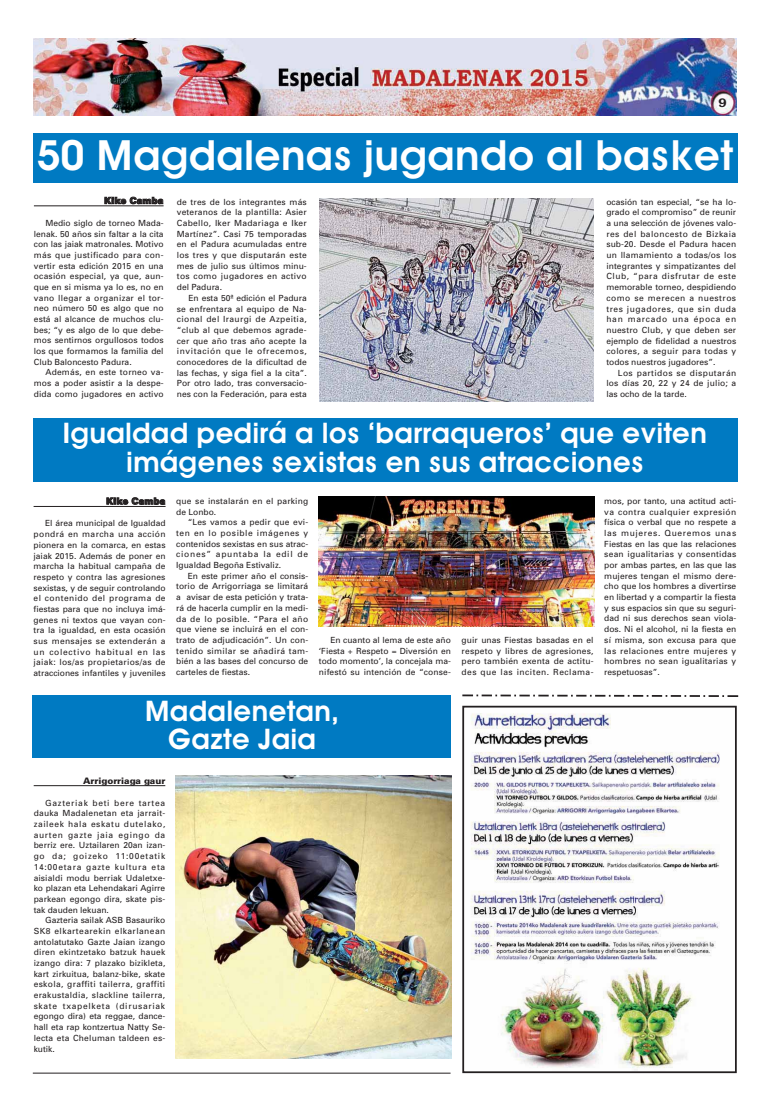
<style>
.page{position:relative;width:770px;height:1111px;background:#fff}
.page>*{position:absolute;margin:0;border:0;box-sizing:border-box;transform-origin:0 0}
.t1{font:600 41.8px "Avant Garde";color:#fff}
.t2{font:600 28.5px/28.5px "Avant Garde";color:#fff;text-align:center}
.t3{font:600 12.5px "Bookman";color:#231f20}
.t4{font:900 8.9px "Univers";letter-spacing:.015em;color:#231f20}
.t5{font:8.5px/10.7px "Univers";color:#231f20;text-align:justify}
.t6{font:8.5px/10.7px "Univers";letter-spacing:.02em;color:#231f20}
</style>
<div class="page">
<img style="left:33px;top:38px;width:703px;height:77px">
<img style="left:471px;top:713px;width:249px;height:355px">
<div style="left:462px;top:705px;width:274px;height:367px;border:2px solid #231f20"></div>
<div style="left:33px;top:134px;width:704px;height:49px;background:#007ac2"></div>
<hr style="left:34px;top:205px;width:129px;height:1px;background:#231f20">
<svg style="left:105px;top:197px;width:58px;height:7px"></svg>
<div style="left:33px;top:418px;width:704px;height:63px;background:#007ac2"></div>
<hr style="left:34px;top:506px;width:131px;height:1px;background:#231f20">
<svg style="left:106px;top:497px;width:59px;height:7px"></svg>
<div style="left:33px;top:695px;width:418px;height:62px;background:#007ac2"></div>
<hr style="left:34px;top:785px;width:131px;height:1px;background:#231f20">
<img style="left:319px;top:199px;width:274px;height:202px">
<img style="left:319px;top:496px;width:275px;height:130px">
<svg style="left:462px;top:694px;width:276px;height:3px"></svg>
<hr style="left:33px;top:1072px;width:417px;height:1px;background:#231f20">
<img style="left:176px;top:775px;width:275px;height:283px">
<h3 class="t3" style="left:718px;top:98px;width:10px">9</h3>
<h1 class="t1" style="left:37px;top:139px;width:697px">50 Magdalenas jugando al basket</h1>
<p class="t4" style="left:104px;top:197px;width:61px">Kike Camba</p>
<p class="t5" style="left:34px;top:218px;width:131px;text-indent:11px">Medio siglo de torneo Mada - lenak. 50 años sin faltar a la cita con las jaiak matronales. Motivo más que justificado para con&shy;vertir esta edición 2015 en una ocasión especial, ya que, aun&shy;que en si misma ya lo es, no en vano llegar a organizar el tor&shy;neo nú mero 50 es algo que no está al alcance de muchos clu&shy;bes; “y es algo de lo que debe&shy;mos sentirnos orgullosos todos los que formamos la familia del Club Baloncesto Padura.</p>
<p class="t5" style="left:34px;top:368px;width:131px;text-indent:11px">Además, en este torneo va - mos a poder asistir a la despe&shy;dida como jugadores en activo</p>
<h2 class="t2" style="left:63px;top:421px;width:646px">Igualdad pedirá a los ‘barraqueros’ que eviten imágenes sexistas en sus atracciones</h2>
<p class="t4" style="left:106px;top:497px;width:61px">Kike Camba</p>
<p class="t5" style="left:34px;top:518px;width:133px;text-indent:11px">El área municipal de Igualdad pondrá en marcha una acción pionera en la comarca, en estas jaiak 2015. Además de poner en marcha la habitual campaña de respeto y contra las agresiones sexistas, y de seguir controlando el contenido del programa de fiestas para que no incluya imá&shy;genes ni textos que vayan con&shy;tra la igualdad, en esta ocasión sus mensajes se extenderán a un colectivo habitual en las jaiak: los/as propietarios/as de atracciones infantiles y juveniles</p>
<p class="t5" style="left:177px;top:197px;width:131px">de tres de los integrantes más veteranos de la plantilla: Asier Ca bello, Iker Madariaga e Iker Mar tínez”. Casi 75 temporadas en el Padura acumuladas entre los tres y que disputarán este mes de julio sus últimos minu&shy;tos co mo jugadores en activo del Pa dura.</p>
<p class="t5" style="left:177px;top:293px;width:131px;text-indent:11px">En esta 50ª edición el Padura se enfrentara al equipo de Na - cional del Iraurgi de Azpeitia, “club al que debemos agrade&shy;cer que año tras año acepte la invitación que le ofrecemos, conocedores de la dificultad de las fechas, y siga fiel a la cita”.<br>Por otro lado, tras conversacio&shy;nes con la Federación, para esta</p>
<p class="t5" style="left:606px;top:197px;width:131px">ocasión tan especial, “se ha lo - grado el compromiso” de reunir a una selección de jóvenes valo&shy;res del baloncesto de Bizkaia sub-20. Desde el Padura hacen un llamamiento a todas/os los integrantes y simpatizantes del Club, “para disfrutar de este memorable torneo, despidiendo como se merecen a nuestros tres jugadores, que sin duda han marcado una época en nuestro Club, y que deben ser ejemplo de fidelidad a nuestros colores, a seguir para todas y todos nuestros jugadores”.</p>
<p class="t5" style="left:606px;top:368px;width:131px;text-indent:11px">Los partidos se disputarán los días 20, 22 y 24 de julio; a las ocho de la tarde.</p>
<p class="t5" style="left:604px;top:496px;width:133px">mos, por tanto, una actitud acti&shy;va contra cualquier expresión física o verbal que no respete a las mujeres. Queremos unas Fiestas en las que las relaciones sean igualitarias y consentidas por ambas partes, en las que las mujeres tengan el mismo dere&shy;cho que los hombres a divertirse en libertad y a compartir la fiesta y sus espacios sin que su seguri&shy;dad ni sus derechos sean viola&shy;dos. Ni el alcohol, ni la fiesta en sí misma, son excusa para que las relaciones entre mujeres y hombres no sean igualitarias y respetuosas”.</p>
<p class="t6" style="left:176px;top:496px;width:133px">que se instalarán en el parking de Lonbo.</p>
<p class="t5" style="left:176px;top:517px;width:133px;text-indent:11px">“Les vamos a pedir que evi&shy;ten en lo posible imágenes y contenidos sexistas en sus atrac&shy;ciones” apuntaba la edil de Igualdad Begoña Estivaliz.</p>
<p class="t5" style="left:176px;top:571px;width:133px;text-indent:11px">En es te primer año el consis&shy;torio de Arrigorriaga se limitará a avisar de esta petición y trata&shy;rá de hacerla cumplir en la medi&shy;da de lo posible. “Para el año que viene se incluirá en el con&shy;trato de adjudicación”. Un con&shy;tenido similar se añadirá tam&shy;bién a las bases del concurso de carteles de fiestas.</p>
<p class="t5" style="left:319px;top:635px;width:133px;text-indent:11px">En cuanto al lema de este año ‘Fiesta + Respeto = Diversión en todo momento’, la concejala ma - nifestó su intención de “conse-</p>
<p class="t5" style="left:461px;top:635px;width:133px">guir unas Fiestas basadas en el respeto y libres de agresiones, pero también exenta de actitu&shy;des que las inciten. Reclama -</p>
<h2 class="t2" style="left:144px;top:698px;width:196px">Madalenetan,<br>Gazte Jaia</h2>
<p class="t4" style="left:83px;top:776px;width:84px">Arrigorriaga gaur</p>
<p class="t5" style="left:34px;top:797px;width:133px;text-indent:11px">Gazteriak beti bere tartea dauka Madalenetan eta jarrait&shy;zaileek hala eskatu dutelako, aurten gazte jaia egingo da berriz ere. Uztailaren 20an izan&shy;go da; goizeko 11:00etatik 14:00etara gazte kultura eta aisialdi modu berriak Udal etxe - ko plazan eta Lehendakari Agirre parkean egongo dira, skate pis&shy;tak dauden lekuan.</p>
<p class="t5" style="left:34px;top:915px;width:133px;text-indent:11px">Gazteria sailak ASB Basauriko SK8 elkartearekin elkarlanean antolatutako Gazte Jaian izango diren ekintzetako batzuk hauek izango dira: 7 plazako bizikleta, kart zirkuitua, balanz-bike, skate eskola, graffiti tailerra, graffiti erakustaldia, slackline tailerra, skate txapelketa (dirusariak egongo dira) eta reggae, dance&shy;hall eta rap kontzertua Natty Se - lecta eta Cheluman taldeen es - kutik.</p>
</div>
